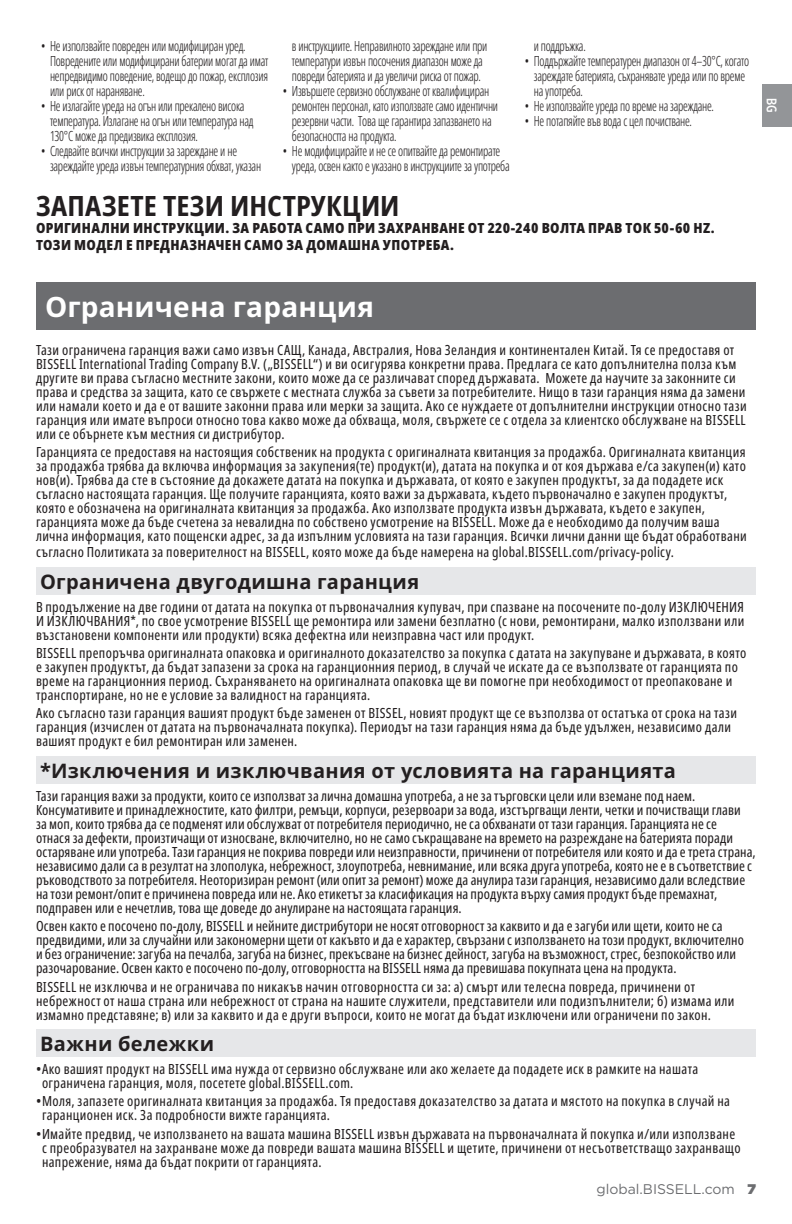
<style>
.page{position:relative;width:792px;height:1224px;background:#fff}
.page>*{position:absolute;margin:0;border:0;box-sizing:border-box;transform-origin:0 0}
._3_5mm{font:700 condensed 28px "Noto Sans";letter-spacing:.005em;color:#231f20}
.Headline_Boxed__Noto{font:700 28px "Noto Sans";letter-spacing:.005em;color:#fff}
.H1__Noto{font:700 20px "Noto Sans";letter-spacing:.015em;color:#231f20}
.Warranty_Body__Noto{font:extra-condensed 14px/14px "Noto Sans";letter-spacing:.025em;color:#231f20}
.t1{font:300 extra-condensed 14px/15px "Noto Sans";letter-spacing:-.02em;color:#231f20;scale:.85 1}
.Warranty_Body__Noto-2{font:extra-condensed 14px/14px "Noto Sans";letter-spacing:.005em;color:#231f20}
._1_9mm_Requirement{font:900 condensed 14px "Noto Sans";letter-spacing:.025em;color:#231f20}
.t2{font:14px "Gotham";color:#6c6d70}
.t3{font:500 14px "Gotham X Narrow";color:#fff}
.s1{font-weight:900}
</style>
<div class="page">
<div style="left:36px;top:282px;width:720px;height:48px;background:#6c6d70"></div>
<div style="left:36px;top:567px;width:720px;height:28px;background:#e6e7e9"></div>
<div style="left:36px;top:757px;width:720px;height:27px;background:#e6e7e9"></div>
<div style="left:36px;top:1030px;width:720px;height:27px;background:#e6e7e9"></div>
<div style="left:762px;top:84px;width:30px;height:43px;background:#939598"></div>
<p class="t1" style="left:50px;top:39px;width:258px;text-indent:-9px">• Не използвайте повреден или модифициран уред.<br>Повредените или модифицирани батерии могат да имат непредвидимо поведение, водещо до пожар, експлозия или риск от нараняване.</p>
<p class="t1" style="left:50px;top:99px;width:241px;text-indent:-9px">• Не излагайте уреда на огън или прекалено висока температура. Излагане на огън или температура над<br>130°C може да предизвика експлозия.</p>
<p class="t1" style="left:50px;top:144px;width:250px;text-indent:-9px">• Следвайте всички инструкции за зареждане и не зареждайте уреда извън температурния обхват, указан</p>
<p class="t1" style="left:292px;top:39px;width:232px">в инструкциите. Неправилното зареждане или при температури извън посочения диапазон може да повреди батерията и да увеличи риска от пожар.</p>
<p class="t1" style="left:292px;top:84px;width:244px;text-indent:-9px">• Извършете сервизно обслужване от квалифициран ремонтен персонал, като използвате само идентични резервни части. Това ще гарантира запазването на безопасността на продукта.</p>
<p class="t1" style="left:292px;top:144px;width:258px;text-indent:-9px">• Не модифицирайте и не се опитвайте да ремонтирате уреда, освен както е указано в инструкциите за употреба</p>
<p class="t1" style="left:534px;top:39px;width:63px">и поддръжка.</p>
<p class="t1" style="left:534px;top:54px;width:255px;text-indent:-9px">• Поддържайте температурен диапазон от 4–30°C, когато зареждате батерията, съхранявате уреда или по време на употреба.</p>
<p class="t1" style="left:525px;top:99px;width:224px">• Не използвайте уреда по време на зареждане.</p>
<p class="t1" style="left:525px;top:114px;width:198px">• Не потапяйте във вода с цел почистване.</p>
<p class="_3_5mm" style="left:36px;top:186px;width:365px">ЗАПАЗЕТЕ ТЕЗИ ИНСТРУКЦИИ</p>
<p class="_1_9mm_Requirement" style="left:36px;top:218px;width:680px">ОРИГИНАЛНИ ИНСТРУКЦИИ. ЗА РАБОТА САМО ПРИ ЗАХРАНВАНЕ ОТ 220-240 ВОЛТА ПРАВ ТОК 50-60 HZ.</p>
<p class="_1_9mm_Requirement" style="left:36px;top:234px;width:420px">ТОЗИ МОДЕЛ Е ПРЕДНАЗНАЧЕН САМО ЗА ДОМАШНА УПОТРЕБА.</p>
<p class="t3" style="left:780px;top:98px;width:16px;rotate:90deg">BG</p>
<p class="Headline_Boxed__Noto" style="left:45px;top:287px;width:330px">Ограничена гаранция</p>
<p class="Warranty_Body__Noto" style="left:36px;top:343px;width:712px">Тази ограничена гаранция важи само извън САЩ, Канада, Австралия, Нова Зеландия и континентален Китай. Тя се предоставя от BISSELL International Trading Company B.V. („BISSELL“) и ви осигурява конкретни права. Предлага се като допълнителна полза към другите ви права съгласно местните закони, които може да се различават според държавата. Можете да научите за законните си права и средства за защита, като се свържете с местната служба за съвети за потребителите. Нищо в тази гаранция няма да замени или намали което и да е от вашите законни права или мерки за защита. Ако се нуждаете от допълнителни инструкции относно тази гаранция или имате въпроси относно това какво може да обхваща, моля, свържете се с отдела за клиентско обслужване на BISSELL или се обърнете към местния си дистрибутор.</p>
<p class="Warranty_Body__Noto" style="left:36px;top:446px;width:712px">Гаранцията се предоставя на настоящия собственик на продукта с оригиналната квитанция за продажба. Оригиналната квитанция за продажба трябва да включва информация за закупения(те) продукт(и), датата на покупка и от коя държава е/са закупен(и) като нов(и). Трябва да сте в състояние да докажете датата на покупка и държавата, от която е закупен продуктът, за да подадете иск съгласно настоящата гаранция. Ще получите гаранцията, която важи за държавата, където първоначално е закупен продуктът, която е обозначена на оригиналната квитанция за продажба. Ако използвате продукта извън държавата, където е закупен, гаранцията може да бъде счетена за невалидна по собствено усмотрение на BISSELL. Може да е необходимо да получим ваша лична информация, като пощенски адрес, за да изпълним условията на тази гаранция. Всички лични данни ще бъдат обработвани</p>
<p class="Warranty_Body__Noto" style="left:36px;top:546px;width:640px">съгласно Политиката за поверителност на BISSELL, която може да бъде намерена на global.BISSELL.com/privacy-policy.</p>
<p class="H1__Noto" style="left:40px;top:567px;width:381px">Ограничена двугодишна гаранция</p>
<p class="Warranty_Body__Noto" style="left:36px;top:600px;width:710px;text-align:justify">В продължение на две години от датата на покупка от първоначалния купувач, при спазване на посочените по-долу ИЗКЛЮЧЕНИЯ И ИЗКЛЮЧВАНИЯ*, по свое усмотрение BISSELL ще ремонтира или замени безплатно (с нови, ремонтирани, малко използвани или възстановени компоненти или продукти) всяка дефектна или неизправна част или продукт.</p>
<p class="Warranty_Body__Noto" style="left:36px;top:646px;width:712px">BISSELL препоръчва оригиналната опаковка и оригиналното доказателство за покупка с датата на закупуване и държавата, в която е закупен продуктът, да бъдат запазени за срока на гаранционния период, в случай че искате да се възползвате от гаранцията по време на гаранционния период. Съхраняването на оригиналната опаковка ще ви помогне при необходимост от преопаковане и транспортиране, но не е условие за валидност на гаранцията.</p>
<p class="Warranty_Body__Noto" style="left:36px;top:707px;width:703px">Ако съгласно тази гаранция вашият продукт бъде заменен от BISSEL, новият продукт ще се възползва от остатъка от срока на тази гаранция (изчислен от датата на първоначалната покупка). Периодът на тази гаранция няма да бъде удължен, независимо дали вашият продукт е бил ремонтиран или заменен.</p>
<p class="H1__Noto" style="left:40px;top:757px;width:637px">*Изключения и изключвания от условията на гаранцията</p>
<p class="Warranty_Body__Noto" style="left:36px;top:789px;width:721px">Тази гаранция важи за продукти, които се използват за лична домашна употреба, а не за търговски цели или вземане под наем.<br>Консумативите и принадлежностите, като филтри, ремъци, корпуси, резервоари за вода, изстъргващи ленти, четки и почистващи глави<br>за моп, които трябва да се подменят или обслужват от потребителя периодично, не са обхванати от тази гаранция. Гаранцията не се<br>отнася за дефекти, произтичащи от износване, включително, но не само съкращаване на времето на разреждане на батерията поради остаряване или употреба. Тази гаранция не покрива повреди или неизправности, причинени от потребителя или която и да е трета страна, независимо дали са в резултат на злополука, небрежност, злоупотреба, невнимание, или всяка друга употреба, която не е в съответствие с ръководството за потребителя. Неоторизиран ремонт (или опит за ремонт) може да анулира тази гаранция, независимо дали вследствие на този ремонт/опит е причинена повреда или не. Ако етикетът за класификация на продукта върху самия продукт бъде премахнат, подправен или е нечетлив, това ще доведе до анулиране на настоящата гаранция.</p>
<p class="Warranty_Body__Noto-2" style="left:36px;top:920px;width:710px">Освен както е посочено по-долу, BISSELL и нейните дистрибутори не носят отговорност за каквито и да е загуби или щети, които не са предвидими, или за случайни или закономерни щети от какъвто и да е характер, свързани с използването на този продукт, включително и без ограничение: загуба на печалба, загуба на бизнес, прекъсване на бизнес дейност, загуба на възможност, стрес, безпокойство или разочарование. Освен както е посочено по-долу, отговорността на BISSELL няма да превишава покупната цена на продукта.</p>
<p class="Warranty_Body__Noto" style="left:36px;top:980px;width:700px">BISSELL не изключва и не ограничава по никакъв начин отговорността си за: а) смърт или телесна повреда, причинени от небрежност от наша страна или небрежност от страна на нашите служители, представители или подизпълнители; б) измама или измамно представяне; в) или за каквито и да е други въпроси, които не могат да бъдат изключени или ограничени по закон.</p>
<p class="H1__Noto" style="left:40px;top:1030px;width:176px">Важни бележки</p>
<p class="Warranty_Body__Noto" style="left:42px;top:1062px;width:658px;text-indent:-6px">•Ако вашият продукт на BISSELL има нужда от сервизно обслужване или ако желаете да подадете иск в рамките на нашата ограничена гаранция, моля, посетете global.BISSELL.com.</p>
<p class="Warranty_Body__Noto" style="left:42px;top:1095px;width:690px;text-indent:-6px">•Моля, запазете оригиналната квитанция за продажба. Тя предоставя доказателство за датата и мястото на покупка в случай на гаранционен иск. За подробности вижте гаранцията.</p>
<p class="Warranty_Body__Noto" style="left:42px;top:1127px;width:700px;text-indent:-6px">•Имайте предвид, че използването на вашата машина BISSELL извън държавата на първоначалната й покупка и/или използване с преобразувател на захранване може да повреди вашата машина BISSELL и щетите, причинени от несъответстващо захранващо напрежение, няма да бъдат покрити от гаранцията.</p>
<p class="t2" style="left:596px;top:1180px;width:161px">global.BISSELL.com <span class="s1">7</span></p>
</div>
